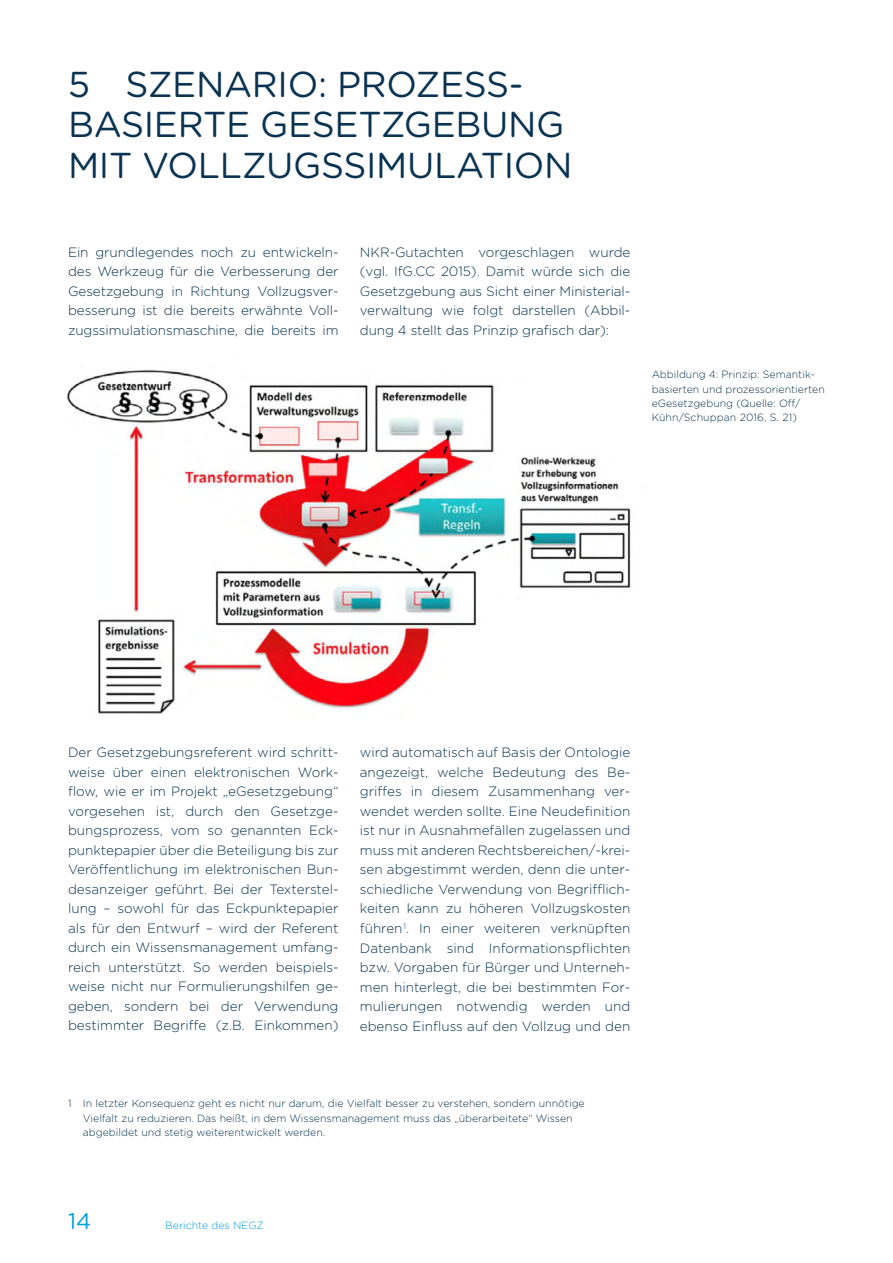
<style>
.page{position:relative;width:893px;height:1263px;background:#fff}
.page>*{position:absolute;margin:0;border:0;box-sizing:border-box;transform-origin:0 0}
.t1{font:36px/40.5px "Gotham Rounded";letter-spacing:-.01em;color:#093351}
.t2{font:22.5px "Gotham Rounded";color:#009ee3}
.t3{font:300 13.5px/19.5px "Gotham Rounded";color:#093351;text-align:justify}
.t4{font:300 10.5px/14.2px "Gotham Rounded";color:#093351}
.t5{font:300 10.5px "Gotham Rounded";color:#009ee3}
</style>
<div class="page">
<img style="left:66px;top:369px;width:565px;height:345px">
<h1 class="t1" style="left:68px;top:62px;width:506px">5 SZENARIO: PROZESS-<br>BASIERTE GESETZGEBUNG<br>MIT VOLLZUGSSIMULATION</h1>
<p class="t3" style="left:68px;top:242px;width:272px">Ein grundlegendes noch zu entwickeln&shy;des Werkzeug für die Verbesserung der Gesetzgebung in Richtung Vollzugsver&shy;besserung ist die bereits erwähnte Voll&shy;zugssimulationsmaschine, die bereits im</p>
<p class="t3" style="left:360px;top:241px;width:272px">NKR-Gutachten vorgeschlagen wurde (vgl. IfG.CC 2015). Damit würde sich die Gesetzgebung aus Sicht einer Ministerial&shy;verwaltung wie folgt darstellen (Abbil&shy;dung 4 stellt das Prinzip grafisch dar):</p>
<p class="t4" style="left:652px;top:367px;width:175px">Abbildung 4: Prinzip: Semantik&shy;basierten und prozessorientierten eGesetzgebung (Quelle: Off/<br>Kühn/Schuppan 2016, S. 21)</p>
<p class="t3" style="left:68px;top:742px;width:272px;text-align:left">Der Gesetzgebungsreferent wird schritt&shy;weise über einen elektronischen Work&shy;flow, wie er im Projekt „eGesetzgebung“ vorgesehen ist, durch den Gesetzge&shy;bungsprozess, vom so genannten Eck&shy;punktepapier über die Beteiligung bis zur Veröffentlichung im elektronischen Bun&shy;desanzeiger geführt. Bei der Texterstel&shy;lung – sowohl für das Eckpunktepapier als für den Entwurf – wird der Referent durch ein Wissensmanagement umfang&shy;reich unterstützt. So werden beispiels&shy;weise nicht nur Formulierungshilfen ge&shy;geben, sondern bei der Verwendung bestimmter Begriffe (z.B. Einkommen)</p>
<p class="t3" style="left:360px;top:742px;width:272px">wird automatisch auf Basis der Ontologie angezeigt, welche Bedeutung des Be&shy;griffes in diesem Zusammenhang ver&shy;wendet werden sollte. Eine Neudefinition ist nur in Ausnahmefällen zugelassen und muss mit anderen Rechtsbereichen/-krei&shy;sen abgestimmt werden, denn die unter&shy;schiedliche Verwendung von Begrifflich&shy;keiten kann zu höheren Vollzugskosten führen <sup>1</sup>. In einer weiteren verknüpften Datenbank sind Informationspflichten bzw. Vorgaben für Bürger und Unterneh&shy;men hinterlegt, die bei bestimmten For&shy;mulierungen notwendig werden und ebenso Einfluss auf den Vollzug und den</p>
<p class="t4" style="left:83px;top:1096px;width:503px;text-indent:-15px">1 In letzter Konsequenz geht es nicht nur darum, die Vielfalt besser zu verstehen, sondern unnötige<br>Vielfalt zu reduzieren. Das heißt, in dem Wissensmanagement muss das „überarbeitete“ Wissen abgebildet und stetig weiterentwickelt werden.</p>
<h2 class="t2" style="left:68px;top:1205px;width:25px">14</h2>
<p class="t5" style="left:165px;top:1218px;width:100px">Berichte des NEGZ</p>
</div>
